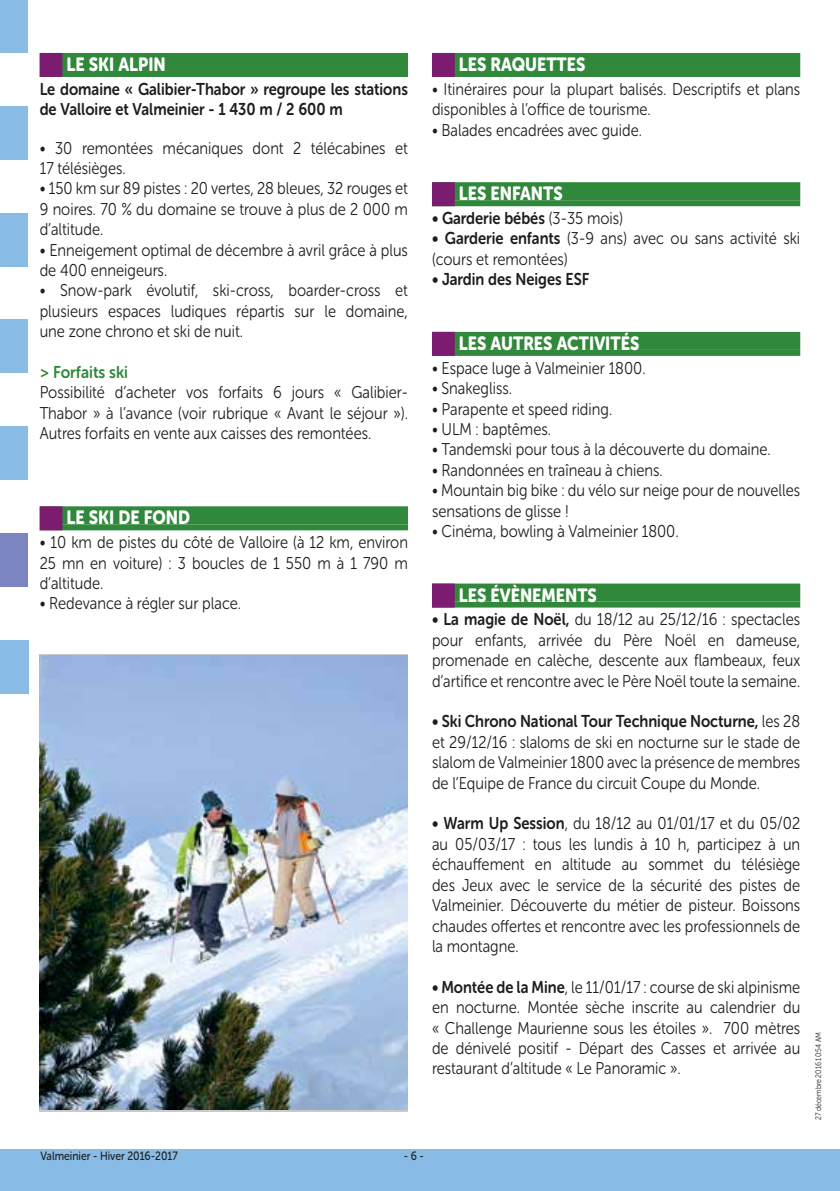
<style>
.page{position:relative;width:840px;height:1191px;background:#fff}
.page>*{position:absolute;margin:0;border:0;box-sizing:border-box;transform-origin:0 0}
.t1{font:19px "Museo Sans Rounded 900";color:#fff;scale:.87 1}
.t2{font:17px/20.4px "Museo Sans Rounded 300";color:#1d1d1b;text-align:justify;scale:.87 1}
.t3{font:17px/20.4px "Museo Sans Rounded 700";color:#1d1d1b;scale:.87 1}
.t4{font:17px "Museo Sans Rounded 700";color:#30883b;scale:.9 1}
.t5{font:12px "Museo Sans Rounded 500";color:#1d1d1b;scale:.87 1}
.t6{font:8px "Museo Sans Rounded 300";color:#1d1d1b;scale:.87 1}
.s1{font-family:"Museo Sans Rounded 300"}
.s2{font-family:"Museo Sans Rounded 700"}
</style>
<div class="page">
<hr style="left:839px;top:1148px;width:1px;height:43px;background:#88bce7">
<div style="left:0;top:1148px;width:839px;height:43px;background:#88bce7"></div>
<div style="left:0;top:0;width:27px;height:53px;background:#88bce7"></div>
<div style="left:0;top:106px;width:27px;height:53px;background:#88bce7"></div>
<div style="left:0;top:213px;width:27px;height:53px;background:#88bce7"></div>
<div style="left:0;top:319px;width:27px;height:54px;background:#88bce7"></div>
<div style="left:0;top:426px;width:27px;height:54px;background:#88bce7"></div>
<div style="left:0;top:533px;width:27px;height:53px;background:#7d85c1"></div>
<div style="left:0;top:640px;width:28px;height:53px;background:#88bce7"></div>
<div style="left:40px;top:53px;width:368px;height:18px;background:#30883b"></div>
<div style="left:40px;top:71px;width:368px;height:6px;background:#30883b"></div>
<div style="left:40px;top:53px;width:22px;height:24px;background:#7b1c70"></div>
<div style="left:40px;top:506px;width:368px;height:18px;background:#30883b"></div>
<div style="left:40px;top:524px;width:368px;height:6px;background:#30883b"></div>
<div style="left:40px;top:506px;width:22px;height:24px;background:#7b1c70"></div>
<img style="left:40px;top:655px;width:368px;height:454px">
<div style="left:432px;top:53px;width:367px;height:18px;background:#30883b"></div>
<div style="left:432px;top:71px;width:367px;height:6px;background:#30883b"></div>
<div style="left:432px;top:53px;width:22px;height:24px;background:#7b1c70"></div>
<div style="left:432px;top:182px;width:367px;height:18px;background:#30883b"></div>
<div style="left:432px;top:200px;width:367px;height:6px;background:#30883b"></div>
<div style="left:432px;top:182px;width:22px;height:24px;background:#7b1c70"></div>
<div style="left:432px;top:332px;width:367px;height:18px;background:#30883b"></div>
<div style="left:432px;top:350px;width:367px;height:6px;background:#30883b"></div>
<div style="left:432px;top:332px;width:22px;height:24px;background:#7b1c70"></div>
<div style="left:432px;top:583px;width:367px;height:18px;background:#30883b"></div>
<div style="left:432px;top:601px;width:367px;height:6px;background:#30883b"></div>
<div style="left:432px;top:583px;width:22px;height:24px;background:#7b1c70"></div>
<p class="t1" style="left:66px;top:54px;width:72px">LE SKI ALPIN</p>
<p class="t3" style="left:40px;top:79px;width:424px">Le domaine « Galibier-Thabor » regroupe les stations de Valloire et Valmeinier - 1 430 m / 2 600 m</p>
<p class="t2" style="left:40px;top:138px;width:424px">• 30 remontées mécaniques dont 2 télécabines et<br>17 télésièges.</p>
<p class="t2" style="left:40px;top:178px;width:424px">• 150 km sur 89 pistes : 20 vertes, 28 bleues, 32 rouges et 9 noires. 70 % du domaine se trouve à plus de 2 000 m d’altitude.</p>
<p class="t2" style="left:40px;top:240px;width:424px">• Enneigement optimal de décembre à avril grâce à plus de 400 enneigeurs.</p>
<p class="t2" style="left:40px;top:280px;width:424px">• Snow-park évolutif, ski-cross, boarder-cross et plusieurs espaces ludiques répartis sur le domaine, une zone chrono et ski de nuit.</p>
<p class="t4" style="left:40px;top:363px;width:100px">&gt; Forfaits ski</p>
<p class="t2" style="left:40px;top:382px;width:424px">Possibilité d’acheter vos forfaits 6 jours « Galibier-Thabor » à l’avance (voir rubrique « Avant le séjour »).<br>Autres forfaits en vente aux caisses des remontées.</p>
<p class="t1" style="left:66px;top:507px;width:143px">LE SKI DE FOND</p>
<p class="t2" style="left:40px;top:532px;width:424px">• 10 km de pistes du côté de Valloire (à 12 km, environ 25 mn en voiture) : 3 boucles de 1 550 m à 1 790 m d’altitude.</p>
<p class="t2" style="left:40px;top:593px;width:233px">• Redevance à régler sur place.</p>
<p class="t1" style="left:458px;top:54px;width:89px">LES RAQUETTES</p>
<p class="t2" style="left:432px;top:79px;width:424px">• Itinéraires pour la plupart balisés. Descriptifs et plans disponibles à l’office de tourisme.</p>
<p class="t2" style="left:432px;top:120px;width:243px">• Balades encadrées avec guide.</p>
<p class="t1" style="left:458px;top:183px;width:84px">LES ENFANTS</p>
<p class="t3" style="left:432px;top:208px;width:221px">• Garderie bébés <span class="s1">(3-35 mois)</span></p>
<p class="t2" style="left:432px;top:228px;width:424px"><span class="s2">• Garderie enfants</span> (3-9 ans) avec ou sans activité ski (cours et remontées)</p>
<p class="t3" style="left:432px;top:269px;width:182px">• Jardin des Neiges ESF</p>
<p class="t1" style="left:458px;top:332px;width:50px">LES AUTRES</p>
<p class="t1" style="left:556px;top:332px;width:37px">ACTIVIT</p>
<p class="t1" style="left:620px;top:332px;width:22px">ÉS</p>
<p class="t2" style="left:432px;top:358px;width:247px">• Espace luge à Valmeinier 1800.</p>
<p class="t2" style="left:432px;top:378px;width:93px">• Snakegliss.</p>
<p class="t2" style="left:432px;top:398px;width:208px">• Parapente et speed riding.</p>
<p class="t2" style="left:432px;top:419px;width:138px">• ULM : baptêmes.</p>
<p class="t2" style="left:432px;top:439px;width:391px">• Tandemski pour tous à la découverte du domaine.</p>
<p class="t2" style="left:432px;top:460px;width:266px">• Randonnées en traîneau à chiens.</p>
<p class="t2" style="left:432px;top:480px;width:424px">• Mountain big bike : du vélo sur neige pour de nouvelles sensations de glisse !</p>
<p class="t2" style="left:432px;top:521px;width:285px">• Cinéma, bowling à Valmeinier 1800.</p>
<p class="t1" style="left:458px;top:584px;width:160px">LES ÉVÈNEMENTS</p>
<p class="t2" style="left:432px;top:609px;width:424px"><span class="s2">• La magie de Noël,</span> du 18/12 au 25/12/16 : spectacles pour enfants, arrivée du Père Noël en dameuse, promenade en calèche, descente aux flambeaux, feux d’artifice et rencontre avec le Père Noël toute la semaine.</p>
<p class="t3" style="left:432px;top:711px;width:424px">• Ski Chrono National Tour Technique Nocturne, <span class="s1">les 28</span></p>
<p class="t2" style="left:432px;top:732px;width:424px">et 29/12/16 : slaloms de ski en nocturne sur le stade de slalom de Valmeinier 1800 avec la présence de membres de l’Equipe de France du circuit Coupe du Monde.</p>
<p class="t2" style="left:432px;top:813px;width:424px"><span class="s2">• Warm Up Session</span>, du 18/12 au 01/01/17 et du 05/02 au 05/03/17 : tous les lundis à 10 h, participez à un échauffement en altitude au sommet du télésiège des Jeux avec le service de la sécurité des pistes de Valmeinier. Découverte du métier de pisteur. Boissons chaudes offertes et rencontre avec les professionnels de la montagne.</p>
<p class="t2" style="left:432px;top:976px;width:424px"><span class="s2">• Montée de la Mine</span>, le 11/01/17 : course de ski alpinisme en nocturne. Montée sèche inscrite au calendrier du « Challenge Maurienne sous les étoiles ». 700 mètres de dénivelé positif - Départ des Casses et arrivée au restaurant d’altitude « Le Panoramic ».</p>
<p class="t5" style="left:40px;top:1149px;width:159px">Valmeinier - Hiver 2016-2017</p>
<p class="t5" style="left:403px;top:1149px;width:25px">- 6 -</p>
<p class="t6" style="left:813px;top:1120px;width:103px;rotate:-90deg">27 décembre 2016 10:54 AM</p>
</div>
